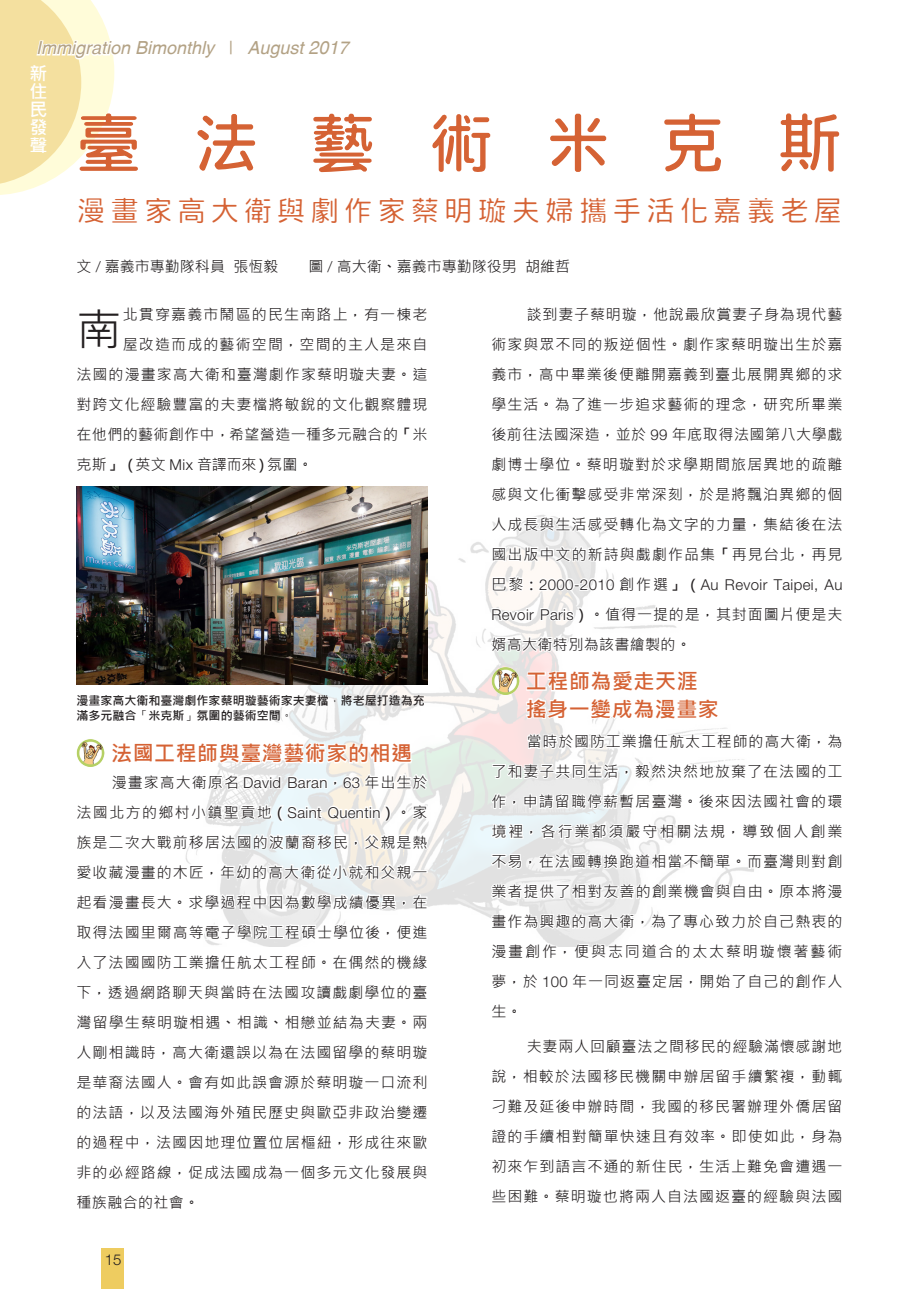
<style>
.page{position:relative;width:919px;height:1289px;background:#fff}
.page>*{position:absolute;margin:0;border:0;box-sizing:border-box;transform-origin:0 0}
.t1{font:300 64.5px "Han Wang Hei";letter-spacing:.82em;color:#d56234}
.t2{font:45px "Microsoft Jheng Hei";color:#231f20}
.t3{font:300 28.5px "Han Wang Hei";letter-spacing:.175em;color:#d56234}
.t4{font:700 21px "Microsoft Jheng Hei";letter-spacing:.025em;color:#d56234}
.t5{font:italic 18px "Helvetica cyr";color:#b3a285}
.t6{font:700 18px/18px "Microsoft Jheng Hei";color:#fff;text-align:justify}
.t7{font:15px/30px "Microsoft Jheng Hei";letter-spacing:.07em;color:#231f20;text-align:justify}
.t8{font:15px "Microsoft Jheng Hei";color:#231f20}
.t9{font:15px "Microsoft Jheng Hei";letter-spacing:.025em;color:#231f20}
.t10{font:15px "Microsoft Jheng Hei";letter-spacing:-.005em;color:#231f20}
.t11{font:300 15px "Helvetica Neue LT Pro";color:#231f20}
.t12{font:700 12px/15px "Microsoft Jheng Hei";color:#231f20}
.s1{font-weight:700;font-style:normal}
.s2{font-family:"Helvetica Neue LT Pro";font-weight:300}
.s3{font-weight:700}
.s4{font-weight:400}
</style>
<div class="page">
<div style="left:101px;top:1248px;width:23px;height:40px;background:#eecc60"></div>
<img style="left:206px;top:534px;width:538px;height:412px">
<img style="left:84px;top:739px;width:13px;height:2px">
<svg style="left:76px;top:741px;width:354px;height:82px"></svg>
<svg style="left:185px;top:829px;width:244px;height:52px"></svg>
<svg style="left:206px;top:889px;width:223px;height:23px"></svg>
<svg style="left:204px;top:921px;width:225px;height:20px"></svg>
<svg style="left:492px;top:515px;width:116px;height:19px"></svg>
<svg style="left:489px;top:544px;width:255px;height:177px"></svg>
<svg style="left:526px;top:728px;width:218px;height:23px"></svg>
<svg style="left:491px;top:761px;width:253px;height:20px"></svg>
<svg style="left:489px;top:790px;width:265px;height:111px"></svg>
<svg style="left:489px;top:908px;width:255px;height:39px"></svg>
<svg style="left:0;top:0;width:373px;height:195px"></svg>
<svg style="left:432px;top:114px;width:59px;height:58px"></svg>
<svg style="left:550px;top:113px;width:57px;height:59px"></svg>
<svg style="left:664px;top:113px;width:57px;height:59px"></svg>
<svg style="left:780px;top:113px;width:59px;height:59px"></svg>
<img style="left:77px;top:486px;width:351px;height:199px">
<p class="t5" style="left:36px;top:38px;width:314px">Immigration Bimonthly <span class="s1">|</span> August 2017</p>
<p class="t6" style="left:30px;top:65px;width:19px">新住民發聲</p>
<p class="t1" style="left:77px;top:109px;width:767px">臺法藝術米克斯</p>
<p class="t3" style="left:77px;top:196px;width:767px">漫畫家高大衛與劇作家蔡明璇夫婦攜手活化嘉義老屋</p>
<p class="t8" style="left:77px;top:257px;width:495px">文 <span class="s2">/</span> 嘉義市專勤隊科員 張恆毅　　圖 <span class="s2">/</span> 高大衛<span class="s3">、</span>嘉義市專勤隊役男 胡維哲</p>
<p class="t2" style="left:77px;top:301px;width:46px">南</p>
<p class="t7" style="left:123px;top:299px;width:306px">北貫穿嘉義市鬧區的民生南路上<span class="s3">，</span>有一棟老</p>
<p class="t7" style="left:123px;top:329px;width:306px">屋改造而成的藝術空間<span class="s3">，</span>空間的主人是來自</p>
<p class="t7" style="left:77px;top:359px;width:352px">法國的漫畫家高大衛和臺灣劇作家蔡明璇夫妻<span class="s3">。</span>這</p>
<p class="t7" style="left:77px;top:389px;width:352px">對跨文化經驗豐富的夫妻檔將敏銳的文化觀察體現</p>
<p class="t9" style="left:77px;top:425px;width:352px">在他們的藝術創作中<span class="s3">，</span>希望營造一種多元融合的<span class="s3">「</span>米</p>
<p class="t10" style="left:77px;top:455px;width:238px">克斯<span class="s3">」（</span>英文 <span class="s2">Mix</span> 音譯而來<span class="s3">）</span>氛圍<span class="s3">。</span></p>
<p class="t12" style="left:77px;top:693px;width:350px">漫畫家高大衛和臺灣劇作家蔡明璇藝術家夫妻檔<span class="s4">，</span>將老屋打造為充滿多元融合<span class="s4">「</span>米克斯<span class="s4">」</span>氛圍的藝術空間<span class="s4">。</span></p>
<p class="t4" style="left:111px;top:740px;width:302px">法國工程師與臺灣藝術家的相遇</p>
<p class="t7" style="left:77px;top:767px;width:352px;text-indent:35px">漫畫家高大衛原名 <span class="s2">David Baran</span><span class="s3">，</span><span class="s2">63</span> 年出生於法國北方的鄉村小鎮聖貢地<span class="s3">（</span><span class="s2">Saint Quentin</span><span class="s3">）。</span>家族是二次大戰前移居法國的波蘭裔移民<span class="s3">，</span>父親是熱愛收藏漫畫的木匠<span class="s3">，</span>年幼的高大衛從小就和父親一起看漫畫長大<span class="s3">。</span>求學過程中因為數學成績優異<span class="s3">，</span>在取得法國里爾高等電子學院工程碩士學位後<span class="s3">，</span>便進入了法國國防工業擔任航太工程師<span class="s3">。</span>在偶然的機緣下<span class="s3">，</span>透過網路聊天與當時在法國攻讀戲劇學位的臺灣留學生蔡明璇相遇<span class="s3">、</span>相識<span class="s3">、</span>相戀並結為夫妻<span class="s3">。</span>兩人剛相識時<span class="s3">，</span>高大衛還誤以為在法國留學的蔡明璇是華裔法國人<span class="s3">。</span>會有如此誤會源於蔡明璇一口流利的法語<span class="s3">，</span>以及法國海外殖民歷史與歐亞非政治變遷的過程中<span class="s3">，</span>法國因地理位置位居樞紐<span class="s3">，</span>形成往來歐非的必經路線<span class="s3">，</span>促成法國成為一個多元文化發展與種族融合的社會<span class="s3">。</span></p>
<p class="t11" style="left:105px;top:1250px;width:18px">15</p>
<p class="t7" style="left:491px;top:299px;width:352px;text-indent:35px">談到妻子蔡明璇<span class="s3">，</span>他說最欣賞妻子身為現代藝術家與眾不同的叛逆個性<span class="s3">。</span>劇作家蔡明璇出生於嘉義市<span class="s3">，</span>高中畢業後便離開嘉義到臺北展開異鄉的求學生活<span class="s3">。</span>為了進一步追求藝術的理念<span class="s3">，</span>研究所畢業後前往法國深造<span class="s3">，</span>並於 <span class="s2">99</span> 年底取得法國第八大學戲劇博士學位<span class="s3">。</span>蔡明璇對於求學期間旅居異地的疏離感與文化衝擊感受非常深刻<span class="s3">，</span>於是將飄泊異鄉的個人成長與生活感受轉化為文字的力量<span class="s3">，</span>集結後在法國出版中文的新詩與戲劇作品集<span class="s3">「</span>再見台北<span class="s3">，</span>再見巴黎<span class="s3">：</span><span class="s2">2000-2010</span> 創作選<span class="s3">」（</span><span class="s2">Au Revoir Taipei, Au Revoir Paris</span><span class="s3">）。</span>值得一提的是<span class="s3">，</span>其封面圖片便是夫婿高大衛特別為該書繪製的<span class="s3">。</span></p>
<p class="t4" style="left:526px;top:668px;width:173px">工程師為愛走天涯</p>
<p class="t4" style="left:525px;top:695px;width:195px">搖身一變成為漫畫家</p>
<p class="t7" style="left:491px;top:726px;width:352px;text-indent:35px">當時於國防工業擔任航太工程師的高大衛<span class="s3">，</span>為了和妻子共同生活<span class="s3">，</span>毅然決然地放棄了在法國的工作<span class="s3">，</span>申請留職停薪暫居臺灣<span class="s3">。</span>後來因法國社會的環境裡<span class="s3">，</span>各行業都須嚴守相關法規<span class="s3">，</span>導致個人創業不易<span class="s3">，</span>在法國轉換跑道相當不簡單<span class="s3">。</span>而臺灣則對創業者提供了相對友善的創業機會與自由<span class="s3">。</span>原本將漫畫作為興趣的高大衛<span class="s3">，</span>為了專心致力於自己熱衷的漫畫創作<span class="s3">，</span>便與志同道合的太太蔡明璇懷著藝術夢<span class="s3">，</span>於 <span class="s2">100</span> 年一同返臺定居<span class="s3">，</span>開始了自己的創作人生<span class="s3">。</span></p>
<p class="t7" style="left:491px;top:1031px;width:352px;text-indent:35px">夫妻兩人回顧臺法之間移民的經驗滿懷感謝地說<span class="s3">，</span>相較於法國移民機關申辦居留手續繁複<span class="s3">，</span>動輒刁難及延後申辦時間<span class="s3">，</span>我國的移民署辦理外僑居留證的手續相對簡單快速且有效率<span class="s3">。</span>即使如此<span class="s3">，</span>身為初來乍到語言不通的新住民<span class="s3">，</span>生活上難免會遭遇一些困難<span class="s3">。</span>蔡明璇也將兩人自法國返臺的經驗與法國</p>
</div>
